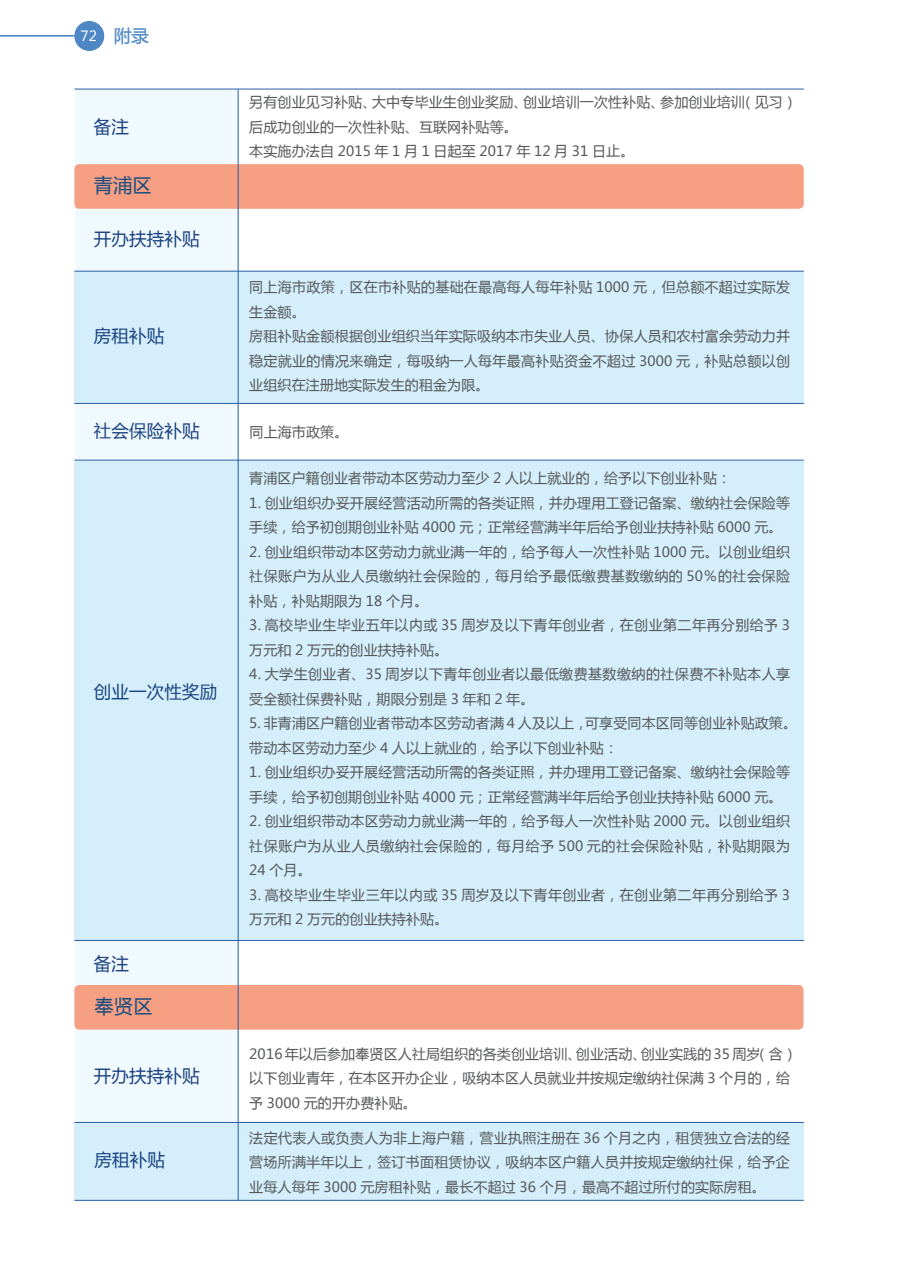
<style>
.page{position:relative;width:903px;height:1275px;background:#fff}
.page>*{position:absolute;margin:0;border:0;box-sizing:border-box;transform-origin:0 0}
.t1{font:19.25px "Microsoft Ya Hei";letter-spacing:.01em;color:#1b4e81}
.t2{font:17.5px "Microsoft Ya Hei";letter-spacing:.01em;color:#1b4281}
.t3{font:14px/24.5px "Microsoft Ya Hei";letter-spacing:.015em;color:#57585a}
.t4{font:14px/24.5px "Microsoft Ya Hei";letter-spacing:.035em;color:#57585a}
.t5{font:14px "Microsoft Ya Hei";color:#fff}
.s1{font-size:17.5px;color:#4d87c6}
</style>
<div class="page">
<div style="left:75px;top:89px;width:163px;height:1111px;background:#f0f9fd"></div>
<div style="left:74px;top:271px;width:730px;height:133px;background:#d4effb"></div>
<hr style="left:74px;top:271px;width:730px;height:1px;background:#285ca4">
<hr style="left:74px;top:403px;width:730px;height:1px;background:#285ca4">
<div style="left:74px;top:461px;width:730px;height:479px;background:#d4effb"></div>
<hr style="left:74px;top:460px;width:730px;height:1px;background:#285ca4">
<hr style="left:74px;top:940px;width:730px;height:1px;background:#285ca4">
<div style="left:74px;top:164px;width:730px;height:45px;background:#f69f83;border-radius:5px"></div>
<div style="left:74px;top:985px;width:729px;height:45px;background:#f69f83;border-radius:5px"></div>
<div style="left:74px;top:1122px;width:730px;height:78px;background:#d4effb"></div>
<hr style="left:74px;top:1122px;width:730px;height:1px;background:#285ca4">
<hr style="left:74px;top:1200px;width:730px;height:1px;background:#285ca4">
<div style="left:74px;top:21px;width:31px;height:30px;border:1px solid #fff;border-radius:50%"></div>
<hr style="left:0;top:35px;width:79px;height:1px;background:#4d87c6">
<div style="left:74px;top:21px;width:30px;height:30px;background:#4d87c6;border-radius:50%"></div>
<hr style="left:74px;top:89px;width:730px;height:1px;background:#285ca4">
<hr style="left:238px;top:89px;width:1px;height:1111px;background:#285ca4">
<p class="t5" style="left:81px;top:26px;width:70px">72 <span class="s1">附录</span></p>
<p class="t2" style="left:94px;top:115px;width:37px">备注</p>
<h1 class="t1" style="left:94px;top:173px;width:60px">青浦区</h1>
<p class="t2" style="left:94px;top:227px;width:107px">开办扶持补贴</p>
<p class="t2" style="left:94px;top:324px;width:72px">房租补贴</p>
<p class="t3" style="left:249px;top:89px;width:549px">另有创业见习补贴、大中专毕业生创业奖励、创业培训一次性补贴、参加创业培训（见习）后成功创业的一次性补贴、互联网补贴等。<br>本实施办法自 2015 年 1 月 1 日起至 2017 年 12 月 31 日止。</p>
<p class="t3" style="left:249px;top:274px;width:542px">同上海市政策，区在市补贴的基础在最高每人每年补贴 1000 元，但总额不超过实际发生金额。<br>房租补贴金额根据创业组织当年实际吸纳本市失业人员、协保人员和农村富余劳动力并稳定就业的情况来确定，每吸纳一人每年最高补贴资金不超过 3000 元，补贴总额以创业组织在注册地实际发生的租金为限。</p>
<p class="t2" style="left:94px;top:419px;width:107px">社会保险补贴</p>
<p class="t3" style="left:249px;top:420px;width:100px">同上海市政策。</p>
<p class="t2" style="left:94px;top:680px;width:125px">创业一次性奖励</p>
<p class="t2" style="left:94px;top:952px;width:37px">备注</p>
<h1 class="t1" style="left:94px;top:993px;width:60px">奉贤区</h1>
<p class="t2" style="left:94px;top:1064px;width:107px">开办扶持补贴</p>
<p class="t2" style="left:94px;top:1148px;width:72px">房租补贴</p>
<p class="t3" style="left:249px;top:466px;width:483px">青浦区户籍创业者带动本区劳动力至少 2 人以上就业的，给予以下创业补贴：</p>
<p class="t3" style="left:249px;top:490px;width:542px">1. 创业组织办妥开展经营活动所需的各类证照，并办理用工登记备案、缴纳社会保险等手续，给予初创期创业补贴 4000 元；正常经营满半年后给予创业扶持补贴 6000 元。</p>
<p class="t3" style="left:249px;top:539px;width:542px;text-align:justify">2. 创业组织带动本区劳动力就业满一年的，给予每人一次性补贴 1000 元。以创业组织社保账户为从业人员缴纳社会保险的，每月给予最低缴费基数缴纳的 50％的社会保险补贴，补贴期限为 18 个月。</p>
<p class="t3" style="left:249px;top:613px;width:542px">3. 高校毕业生毕业五年以内或 35 周岁及以下青年创业者，在创业第二年再分别给予 3万元和 2 万元的创业扶持补贴。</p>
<p class="t4" style="left:249px;top:662px;width:542px">4. 大学生创业者、35 周岁以下青年创业者以最低缴费基数缴纳的社保费不补贴本人享受全额社保费补贴，期限分别是 3 年和 2 年。</p>
<p class="t3" style="left:249px;top:711px;width:549px">5. 非青浦区户籍创业者带动本区劳动者满 4 人及以上，可享受同本区同等创业补贴政策。带动本区劳动力至少 4 人以上就业的，给予以下创业补贴：</p>
<p class="t3" style="left:249px;top:760px;width:542px">1. 创业组织办妥开展经营活动所需的各类证照，并办理用工登记备案、缴纳社会保险等手续，给予初创期创业补贴 4000 元；正常经营满半年后给予创业扶持补贴 6000 元。</p>
<p class="t3" style="left:249px;top:809px;width:542px;text-align:justify">2. 创业组织带动本区劳动力就业满一年的，给予每人一次性补贴 2000 元。以创业组织社保账户为从业人员缴纳社会保险的，每月给予 500 元的社会保险补贴，补贴期限为24 个月。</p>
<p class="t3" style="left:249px;top:882px;width:542px">3. 高校毕业生毕业三年以内或 35 周岁及以下青年创业者，在创业第二年再分别给予 3万元和 2 万元的创业扶持补贴。</p>
<p class="t3" style="left:249px;top:1041px;width:549px">2016 年以后参加奉贤区人社局组织的各类创业培训、创业活动、创业实践的 35 周岁（含）以下创业青年，在本区开办企业，吸纳本区人员就业并按规定缴纳社保满 3 个月的，给予 3000 元的开办费补贴。</p>
<p class="t3" style="left:249px;top:1125px;width:542px;text-align:justify">法定代表人或负责人为非上海户籍，营业执照注册在 36 个月之内，租赁独立合法的经营场所满半年以上，签订书面租赁协议，吸纳本区户籍人员并按规定缴纳社保，给予企业每人每年 3000 元房租补贴，最长不超过 36 个月，最高不超过所付的实际房租。</p>
</div>
